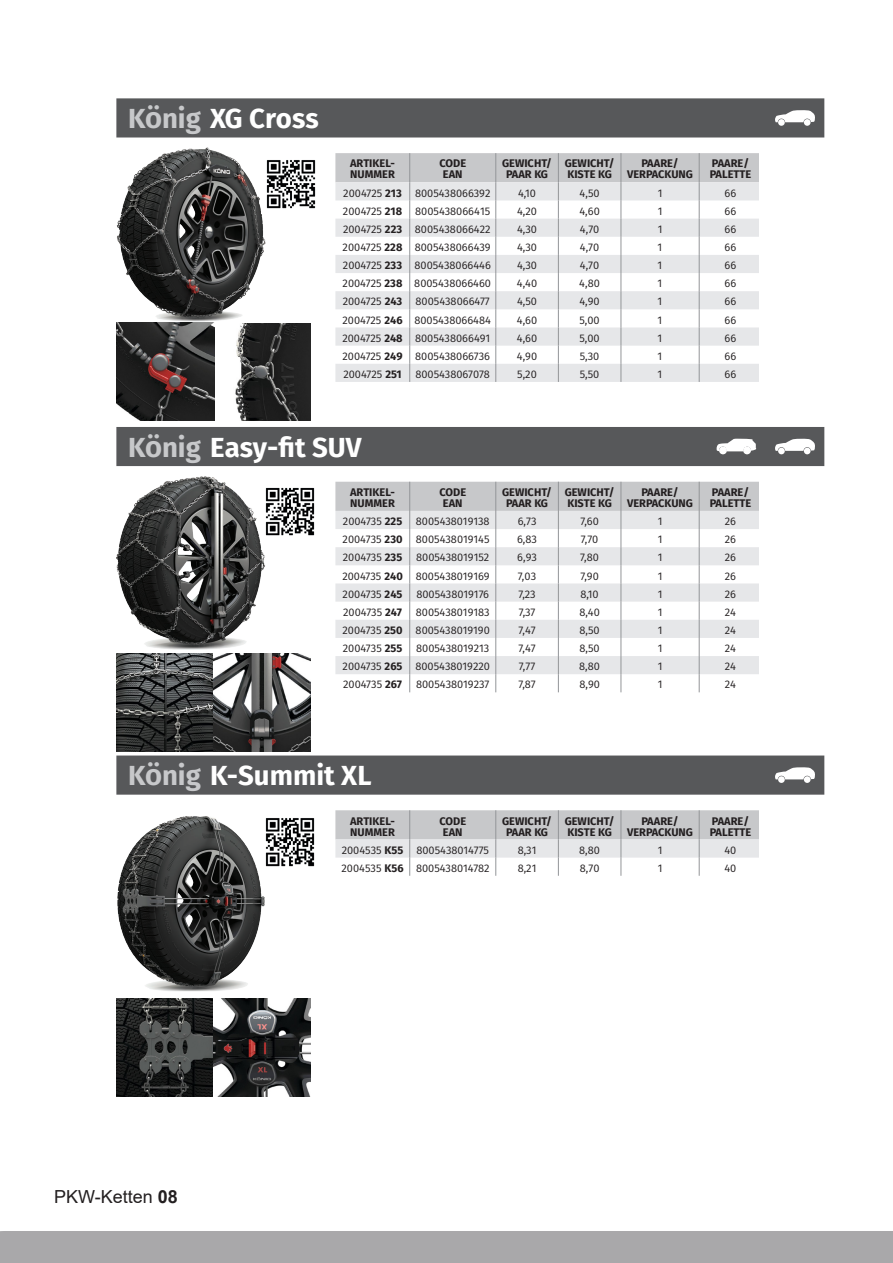
<style>
.page{position:relative;width:893px;height:1263px;background:#fff}
.page>*{position:absolute;margin:0;border:0;box-sizing:border-box;transform-origin:0 0}
.t1{font:700 27.6px "Fira Sans";color:#fff}
.t2{font:18px "Arial";color:#231f20}
.t3{font:11.1px "Fira Sans";color:#231f20}
.t4{font:700 11.1px/11.1px "Fira Sans";color:#231f20}
.s1{color:#c7c8ca}
.s2{font-weight:700}
</style>
<div class="page">
<div style="left:0;top:1231px;width:893px;height:32px;background:#a9a8aa"></div>
<div style="left:116px;top:98px;width:708px;height:39px;background:#57585a"></div>
<div style="left:116px;top:427px;width:708px;height:39px;background:#57585a"></div>
<div style="left:116px;top:755px;width:708px;height:40px;background:#57585a"></div>
<img style="left:116px;top:147px;width:150px;height:176px">
<img style="left:116px;top:476px;width:150px;height:178px">
<img style="left:117px;top:816px;width:148px;height:175px">
<img style="left:261px;top:155px;width:55px;height:58px">
<img style="left:260px;top:482px;width:55px;height:59px">
<img style="left:260px;top:816px;width:55px;height:55px">
<svg style="left:335px;top:153px;width:424px;height:229px"></svg>
<svg style="left:335px;top:482px;width:424px;height:210px"></svg>
<svg style="left:335px;top:810px;width:424px;height:66px"></svg>
<img style="left:116px;top:999px;width:195px;height:98px">
<img style="left:116px;top:323px;width:195px;height:98px">
<img style="left:116px;top:654px;width:195px;height:98px">
<p class="t1" style="left:128px;top:95px;width:192px"><span class="s1">KÖnig</span> XG Cross</p>
<p class="t4" style="left:350px;top:157px;width:46px">ARTIKEL-<br>NUMMER</p>
<p class="t4" style="left:439px;top:157px;width:28px;text-align:center">CODE<br>EAN</p>
<p class="t4" style="left:502px;top:157px;width:51px;text-align:center">GEWICHT/<br>PAAR KG</p>
<p class="t4" style="left:565px;top:157px;width:51px">GEWICHT/<br>KISTE KG</p>
<p class="t4" style="left:627px;top:157px;width:67px;text-align:center">PAARE/<br>VERPACKUNG</p>
<p class="t4" style="left:710px;top:157px;width:43px">PAARE/<br>PALETTE</p>
<p class="t3" style="left:343px;top:184px;width:149px">2004725 <span class="s2">213</span> 8005438066392</p>
<p class="t3" style="left:518px;top:184px;width:19px">4,10</p>
<p class="t3" style="left:580px;top:184px;width:22px">4,50</p>
<p class="t3" style="left:658px;top:184px;width:6px">1</p>
<p class="t3" style="left:725px;top:184px;width:13px">66</p>
<p class="t3" style="left:343px;top:203px;width:149px">2004725 <span class="s2">218</span> 8005438066415</p>
<p class="t3" style="left:517px;top:203px;width:21px">4,20</p>
<p class="t3" style="left:579px;top:203px;width:22px">4,60</p>
<p class="t3" style="left:658px;top:203px;width:6px">1</p>
<p class="t3" style="left:725px;top:203px;width:13px">66</p>
<p class="t3" style="left:343px;top:221px;width:149px">2004725 <span class="s2">223</span> 8005438066422</p>
<p class="t3" style="left:517px;top:221px;width:22px">4,30</p>
<p class="t3" style="left:580px;top:221px;width:21px">4,70</p>
<p class="t3" style="left:658px;top:221px;width:6px">1</p>
<p class="t3" style="left:725px;top:221px;width:13px">66</p>
<p class="t3" style="left:343px;top:239px;width:150px">2004725 <span class="s2">228</span> 8005438066439</p>
<p class="t3" style="left:517px;top:239px;width:22px">4,30</p>
<p class="t3" style="left:580px;top:239px;width:21px">4,70</p>
<p class="t3" style="left:658px;top:239px;width:6px">1</p>
<p class="t3" style="left:725px;top:239px;width:13px">66</p>
<p class="t3" style="left:343px;top:257px;width:149px">2004725 <span class="s2">233</span> 8005438066446</p>
<p class="t3" style="left:517px;top:257px;width:22px">4,30</p>
<p class="t3" style="left:580px;top:257px;width:21px">4,70</p>
<p class="t3" style="left:658px;top:257px;width:6px">1</p>
<p class="t3" style="left:725px;top:257px;width:13px">66</p>
<p class="t3" style="left:343px;top:275px;width:150px">2004725 <span class="s2">238</span> 8005438066460</p>
<p class="t3" style="left:517px;top:275px;width:22px">4,40</p>
<p class="t3" style="left:579px;top:275px;width:22px">4,80</p>
<p class="t3" style="left:658px;top:275px;width:6px">1</p>
<p class="t3" style="left:725px;top:275px;width:13px">66</p>
<p class="t3" style="left:343px;top:293px;width:149px">2004725 <span class="s2">243</span> 8005438066477</p>
<p class="t3" style="left:517px;top:293px;width:22px">4,50</p>
<p class="t3" style="left:579px;top:293px;width:22px">4,90</p>
<p class="t3" style="left:658px;top:293px;width:6px">1</p>
<p class="t3" style="left:725px;top:293px;width:13px">66</p>
<p class="t3" style="left:342px;top:311px;width:150px">2004725 <span class="s2">246</span> 8005438066484</p>
<p class="t3" style="left:517px;top:311px;width:22px">4,60</p>
<p class="t3" style="left:579px;top:311px;width:22px">5,00</p>
<p class="t3" style="left:658px;top:311px;width:6px">1</p>
<p class="t3" style="left:725px;top:311px;width:13px">66</p>
<p class="t3" style="left:342px;top:330px;width:149px">2004725 <span class="s2">248</span> 8005438066491</p>
<p class="t3" style="left:517px;top:330px;width:22px">4,60</p>
<p class="t3" style="left:579px;top:330px;width:22px">5,00</p>
<p class="t3" style="left:658px;top:330px;width:6px">1</p>
<p class="t3" style="left:725px;top:330px;width:13px">66</p>
<p class="t3" style="left:342px;top:348px;width:149px">2004725 <span class="s2">249</span> 8005438066736</p>
<p class="t3" style="left:517px;top:348px;width:22px">4,90</p>
<p class="t3" style="left:580px;top:348px;width:21px">5,30</p>
<p class="t3" style="left:658px;top:348px;width:6px">1</p>
<p class="t3" style="left:724px;top:348px;width:13px">66</p>
<p class="t3" style="left:343px;top:366px;width:148px">2004725 <span class="s2">251</span> 8005438067078</p>
<p class="t3" style="left:517px;top:366px;width:21px">5,20</p>
<p class="t3" style="left:580px;top:366px;width:21px">5,50</p>
<p class="t3" style="left:658px;top:366px;width:6px">1</p>
<p class="t3" style="left:725px;top:366px;width:13px">66</p>
<p class="t1" style="left:128px;top:424px;width:235px"><span class="s1">KÖnig</span> Easy-fit SUV</p>
<p class="t4" style="left:350px;top:486px;width:46px">ARTIKEL-<br>NUMMER</p>
<p class="t4" style="left:439px;top:486px;width:28px;text-align:center">CODE<br>EAN</p>
<p class="t4" style="left:502px;top:486px;width:51px;text-align:center">GEWICHT/<br>PAAR KG</p>
<p class="t4" style="left:565px;top:486px;width:51px">GEWICHT/<br>KISTE KG</p>
<p class="t4" style="left:627px;top:486px;width:67px;text-align:center">PAARE/<br>VERPACKUNG</p>
<p class="t4" style="left:710px;top:486px;width:43px">PAARE/<br>PALETTE</p>
<p class="t3" style="left:343px;top:513px;width:148px">2004735 <span class="s2">225</span> 8005438019138</p>
<p class="t3" style="left:518px;top:513px;width:20px">6,73</p>
<p class="t3" style="left:580px;top:513px;width:20px">7,60</p>
<p class="t3" style="left:658px;top:513px;width:6px">1</p>
<p class="t3" style="left:725px;top:513px;width:13px">26</p>
<p class="t3" style="left:343px;top:531px;width:148px">2004735 <span class="s2">230</span> 8005438019145</p>
<p class="t3" style="left:517px;top:531px;width:21px">6,83</p>
<p class="t3" style="left:581px;top:531px;width:19px">7,70</p>
<p class="t3" style="left:658px;top:531px;width:6px">1</p>
<p class="t3" style="left:725px;top:531px;width:13px">26</p>
<p class="t3" style="left:343px;top:549px;width:61px">2004735 <span class="s2">235</span></p>
<p class="t3" style="left:416px;top:549px;width:75px">8005438019152</p>
<p class="t3" style="left:517px;top:549px;width:21px">6,93</p>
<p class="t3" style="left:580px;top:549px;width:20px">7,80</p>
<p class="t3" style="left:658px;top:549px;width:6px">1</p>
<p class="t3" style="left:725px;top:549px;width:13px">26</p>
<p class="t3" style="left:342px;top:567px;width:149px">2004735 <span class="s2">240</span> 8005438019169</p>
<p class="t3" style="left:518px;top:567px;width:20px">7,03</p>
<p class="t3" style="left:580px;top:567px;width:20px">7,90</p>
<p class="t3" style="left:658px;top:567px;width:6px">1</p>
<p class="t3" style="left:725px;top:567px;width:13px">26</p>
<p class="t3" style="left:343px;top:586px;width:61px">2004735 <span class="s2">245</span></p>
<p class="t3" style="left:416px;top:586px;width:74px">8005438019176</p>
<p class="t3" style="left:518px;top:586px;width:19px">7,23</p>
<p class="t3" style="left:581px;top:586px;width:20px">8,10</p>
<p class="t3" style="left:658px;top:586px;width:6px">1</p>
<p class="t3" style="left:725px;top:586px;width:13px">26</p>
<p class="t3" style="left:343px;top:604px;width:60px">2004735 <span class="s2">247</span></p>
<p class="t3" style="left:416px;top:604px;width:75px">8005438019183</p>
<p class="t3" style="left:519px;top:604px;width:18px">7,37</p>
<p class="t3" style="left:579px;top:604px;width:22px">8,40</p>
<p class="t3" style="left:658px;top:604px;width:6px">1</p>
<p class="t3" style="left:725px;top:604px;width:13px">24</p>
<p class="t3" style="left:342px;top:622px;width:149px">2004735 <span class="s2">250</span> 8005438019190</p>
<p class="t3" style="left:519px;top:622px;width:18px">7,47</p>
<p class="t3" style="left:579px;top:622px;width:22px">8,50</p>
<p class="t3" style="left:658px;top:622px;width:6px">1</p>
<p class="t3" style="left:725px;top:622px;width:13px">24</p>
<p class="t3" style="left:343px;top:640px;width:148px">2004735 <span class="s2">255</span> 8005438019213</p>
<p class="t3" style="left:519px;top:640px;width:18px">7,47</p>
<p class="t3" style="left:579px;top:640px;width:22px">8,50</p>
<p class="t3" style="left:658px;top:640px;width:6px">1</p>
<p class="t3" style="left:725px;top:640px;width:13px">24</p>
<p class="t3" style="left:343px;top:658px;width:149px">2004735 <span class="s2">265</span> 8005438019220</p>
<p class="t3" style="left:519px;top:658px;width:18px">7,77</p>
<p class="t3" style="left:579px;top:658px;width:22px">8,80</p>
<p class="t3" style="left:658px;top:658px;width:6px">1</p>
<p class="t3" style="left:725px;top:658px;width:13px">24</p>
<p class="t3" style="left:343px;top:676px;width:60px">2004735 <span class="s2">267</span></p>
<p class="t3" style="left:416px;top:676px;width:75px">8005438019237</p>
<p class="t3" style="left:518px;top:676px;width:19px">7,87</p>
<p class="t3" style="left:579px;top:676px;width:22px">8,90</p>
<p class="t3" style="left:658px;top:676px;width:6px">1</p>
<p class="t3" style="left:725px;top:676px;width:13px">24</p>
<p class="t1" style="left:128px;top:752px;width:245px"><span class="s1">KÖnig</span> K-Summit XL</p>
<p class="t2" style="left:54px;top:1185px;width:125px">PKW-Ketten <span class="s2">08</span></p>
<p class="t4" style="left:350px;top:814px;width:46px">ARTIKEL-<br>NUMMER</p>
<p class="t4" style="left:439px;top:814px;width:28px;text-align:center">CODE<br>EAN</p>
<p class="t4" style="left:502px;top:814px;width:51px;text-align:center">GEWICHT/<br>PAAR KG</p>
<p class="t4" style="left:565px;top:814px;width:51px">GEWICHT/<br>KISTE KG</p>
<p class="t4" style="left:627px;top:814px;width:67px;text-align:center">PAARE/<br>VERPACKUNG</p>
<p class="t4" style="left:710px;top:814px;width:43px">PAARE/<br>PALETTE</p>
<p class="t3" style="left:342px;top:841px;width:149px">2004535 <span class="s2">K55</span> 8005438014775</p>
<p class="t3" style="left:518px;top:841px;width:20px">8,31</p>
<p class="t3" style="left:579px;top:841px;width:22px">8,80</p>
<p class="t3" style="left:658px;top:841px;width:6px">1</p>
<p class="t3" style="left:724px;top:841px;width:13px">40</p>
<p class="t3" style="left:341px;top:860px;width:149px">2004535 <span class="s2">K56</span> 8005438014782</p>
<p class="t3" style="left:518px;top:860px;width:20px">8,21</p>
<p class="t3" style="left:580px;top:860px;width:21px">8,70</p>
<p class="t3" style="left:658px;top:860px;width:6px">1</p>
<p class="t3" style="left:724px;top:860px;width:13px">40</p>
</div>
